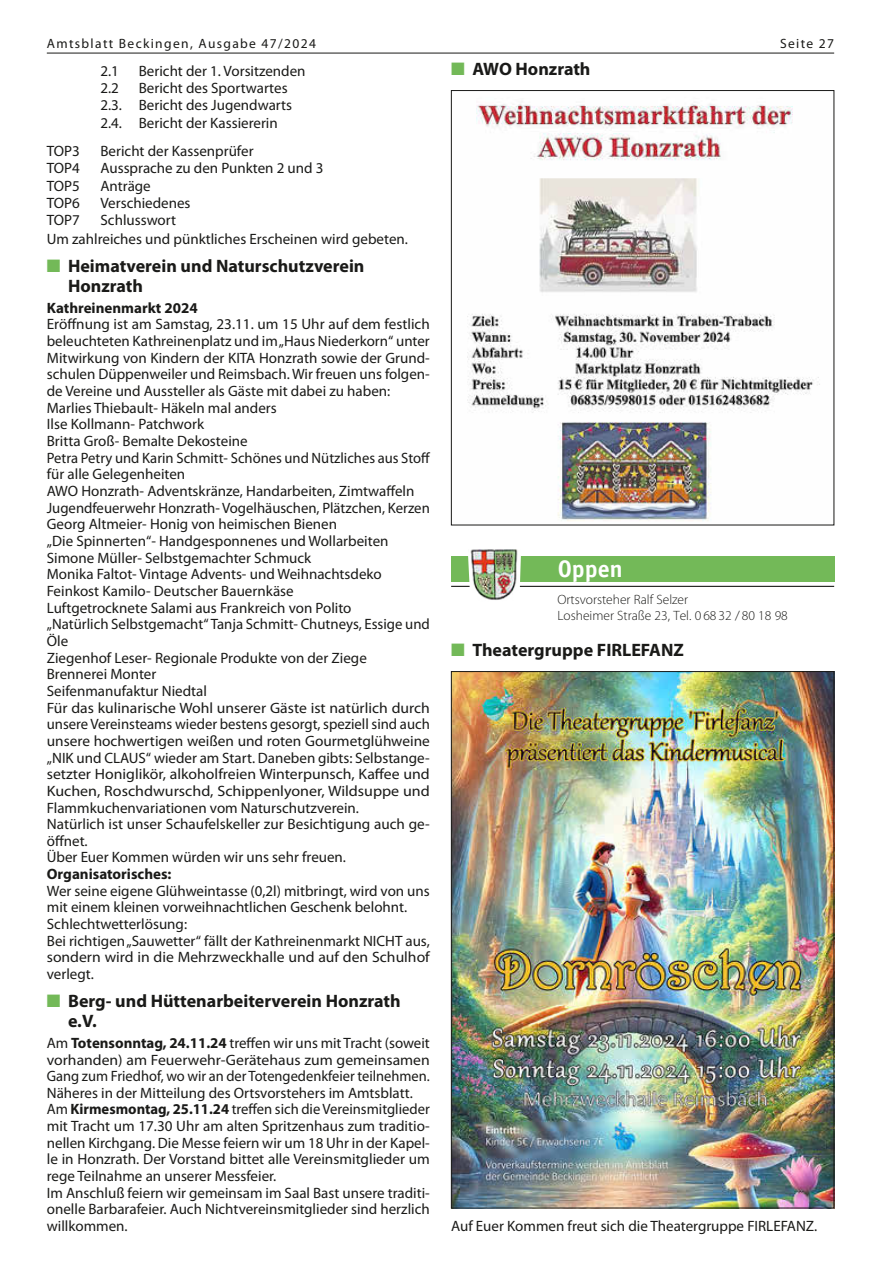
<style>
.page{position:relative;width:881px;height:1263px;background:#fff}
.page>*{position:absolute;margin:0;border:0;box-sizing:border-box;transform-origin:0 0}
.t1{font:700 24px "Officina Sans LT";color:#fff}
.t2{font:700 18px/19.6px "Myriad Pro";color:#1a1a18}
.t3{font:15px/16.6px "Myriad Pro";color:#1a1a18}
.t4{font:700 15px "Myriad Pro";color:#1a1a18}
.t5{font:300 13.5px/16.2px "Myriad Pro";color:#1a1a18}
.t6{font:13.5px "Myriad Pro";letter-spacing:.1em;color:#1a1a18}
.s1{color:#73b958}
.s2{font-weight:700}
</style>
<div class="page">
<hr style="left:47px;top:53px;width:786px;height:1px;background:#1a1a18">
<img style="left:467px;top:104px;width:353px;height:417px">
<div style="left:451px;top:556px;width:382px;height:25px;background:#73b958"></div>
<hr style="left:451px;top:586px;width:382px;height:1px;background:#1a1a18">
<svg style="left:467px;top:556px;width:54px;height:31px"></svg>
<img style="left:468px;top:549px;width:52px;height:51px">
<img style="left:453px;top:673px;width:378px;height:533px">
<p class="t6" style="left:47px;top:35px;width:270px">Amtsblatt Beckingen, Ausgabe 47/2024</p>
<p class="t6" style="left:779px;top:35px;width:55px">Seite 27</p>
<p class="t2" style="left:451px;top:59px;width:141px"><span class="s1">■</span> AWO Honzrath</p>
<p class="t3" style="left:100px;top:62px;width:20px">2.1</p>
<p class="t3" style="left:139px;top:62px;width:168px">Bericht der 1. Vorsitzenden</p>
<p class="t3" style="left:100px;top:80px;width:20px">2.2</p>
<p class="t3" style="left:100px;top:79px;width:193px;line-height:17.2px;text-indent:38px">Bericht des Sportwartes<br>2.3. Bericht des Jugendwarts<br>2.4. Bericht der Kassiererin</p>
<p class="t3" style="left:47px;top:143px;width:35px">TOP3</p>
<p class="t3" style="left:100px;top:143px;width:154px">Bericht der Kassenprüfer</p>
<p class="t3" style="left:47px;top:160px;width:35px">TOP4</p>
<p class="t3" style="left:100px;top:160px;width:224px">Aussprache zu den Punkten 2 und 3</p>
<p class="t3" style="left:47px;top:177px;width:35px">TOP5</p>
<p class="t3" style="left:100px;top:177px;width:52px">Anträge</p>
<p class="t3" style="left:47px;top:194px;width:35px">TOP6</p>
<p class="t3" style="left:100px;top:194px;width:92px">Verschiedenes</p>
<p class="t3" style="left:47px;top:212px;width:35px">TOP7</p>
<p class="t3" style="left:47px;top:211px;width:362px;line-height:18.8px;text-indent:54px">Schlusswort<br>Um zahlreiches und pünktliches Erscheinen wird gebeten.</p>
<p class="t2" style="left:68px;top:256px;width:298px;text-indent:-21px"><span class="s1">■</span> Heimatverein und Naturschutzverein<br>Honzrath</p>
<p class="t4" style="left:47px;top:298px;width:152px">Kathreinenmarkt 2024</p>
<p class="t3" style="left:47px;top:316px;width:385px">Eröffnung ist am Samstag, 23.11. um 15 Uhr auf dem festlich beleuchteten Kathreinenplatz und im „Haus Niederkorn“ unter Mitwirkung von Kindern der KITA Honzrath sowie der Grund&shy;schulen Düppenweiler und Reimsbach. Wir freuen uns folgen&shy;de Vereine und Aussteller als Gäste mit dabei zu haben:<br>Marlies Thiebault- Häkeln mal anders<br>Ilse Kollmann- Patchwork<br>Britta Groß- Bemalte Dekosteine<br>Petra Petry und Karin Schmitt- Schönes und Nützliches aus Stoff für alle Gelegenheiten<br>AWO Honzrath- Adventskränze, Handarbeiten, Zimtwaffeln Jugendfeuerwehr Honzrath- Vogelhäuschen, Plätzchen, Kerzen Georg Altmeier- Honig von heimischen Bienen<br>„Die Spinnerten“- Handgesponnenes und Wollarbeiten Simone Müller- Selbstgemachter Schmuck<br>Monika Faltot- Vintage Advents- und Weihnachtsdeko Feinkost Kamilo- Deutscher Bauernkäse<br>Luftgetrocknete Salami aus Frankreich von Polito<br>„Natürlich Selbstgemacht“ Tanja Schmitt- Chutneys, Essige und Öle<br>Ziegenhof Leser- Regionale Produkte von der Ziege Brennerei Monter<br>Seifenmanufaktur Niedtal<br>Für das kulinarische Wohl unserer Gäste ist natürlich durch unsere Vereinsteams wieder bestens gesorgt, speziell sind auch unsere hochwertigen weißen und roten Gourmetglühweine „NIK und CLAUS“ wieder am Start. Daneben gibts: Selbstange&shy;setzter Honiglikör, alkoholfreien Winterpunsch, Kaffee und Kuchen, Roschdwurschd, Schippenlyoner, Wildsuppe und Flammkuchenvariationen vom Naturschutzverein.<br>Natürlich ist unser Schaufelskeller zur Besichtigung auch ge&shy;öffnet.<br>Über Euer Kommen würden wir uns sehr freuen.</p>
<p class="t4" style="left:47px;top:864px;width:126px">Organisatorisches:</p>
<p class="t3" style="left:47px;top:882px;width:384px">Wer seine eigene Glühweintasse (0,2l) mitbringt, wird von uns mit einem kleinen vorweihnachtlichen Geschenk belohnt.<br>Schlechtwetterlösung:<br>Bei richtigen „Sauwetter“ fällt der Kathreinenmarkt NICHT aus, sondern wird in die Mehrzweckhalle und auf den Schulhof verlegt.</p>
<p class="t2" style="left:68px;top:991px;width:334px;text-indent:-21px"><span class="s1">■</span> Berg- und Hüttenarbeiterverein Honzrath e.V.</p>
<p class="t3" style="left:47px;top:1034px;width:384px">Am <span class="s2">Totensonntag, 24.11.24</span> treffen wir uns mit Tracht (soweit vorhanden) am Feuerwehr-Gerätehaus zum gemeinsamen Gang zum Friedhof, wo wir an der Totengedenkfeier teilnehmen.<br>Näheres in der Mitteilung des Ortsvorstehers im Amtsblatt.<br>Am <span class="s2">Kirmesmontag, 25.11.24</span> treffen sich die Vereinsmitglieder mit Tracht um 17.30 Uhr am alten Spritzenhaus zum traditio&shy;nellen Kirchgang. Die Messe feiern wir um 18 Uhr in der Kapel&shy;le in Honzrath. Der Vorstand bittet alle Vereinsmitglieder um rege Teilnahme an unserer Messfeier.<br>Im Anschluß feiern wir gemeinsam im Saal Bast unsere traditi&shy;onelle Barbarafeier. Auch Nichtvereinsmitglieder sind herzlich willkommen.</p>
<h1 class="t1" style="left:557px;top:553px;width:66px">Oppen</h1>
<p class="t5" style="left:557px;top:591px;width:232px">Ortsvorsteher Ralf Selzer<br>Losheimer Straße 23, Tel. 0 68 32 / 80 18 98</p>
<p class="t2" style="left:451px;top:640px;width:234px"><span class="s1">■</span> Theatergruppe FIRLEFANZ</p>
<p class="t3" style="left:451px;top:1217px;width:367px">Auf Euer Kommen freut sich die Theatergruppe FIRLEFANZ.</p>
</div>
